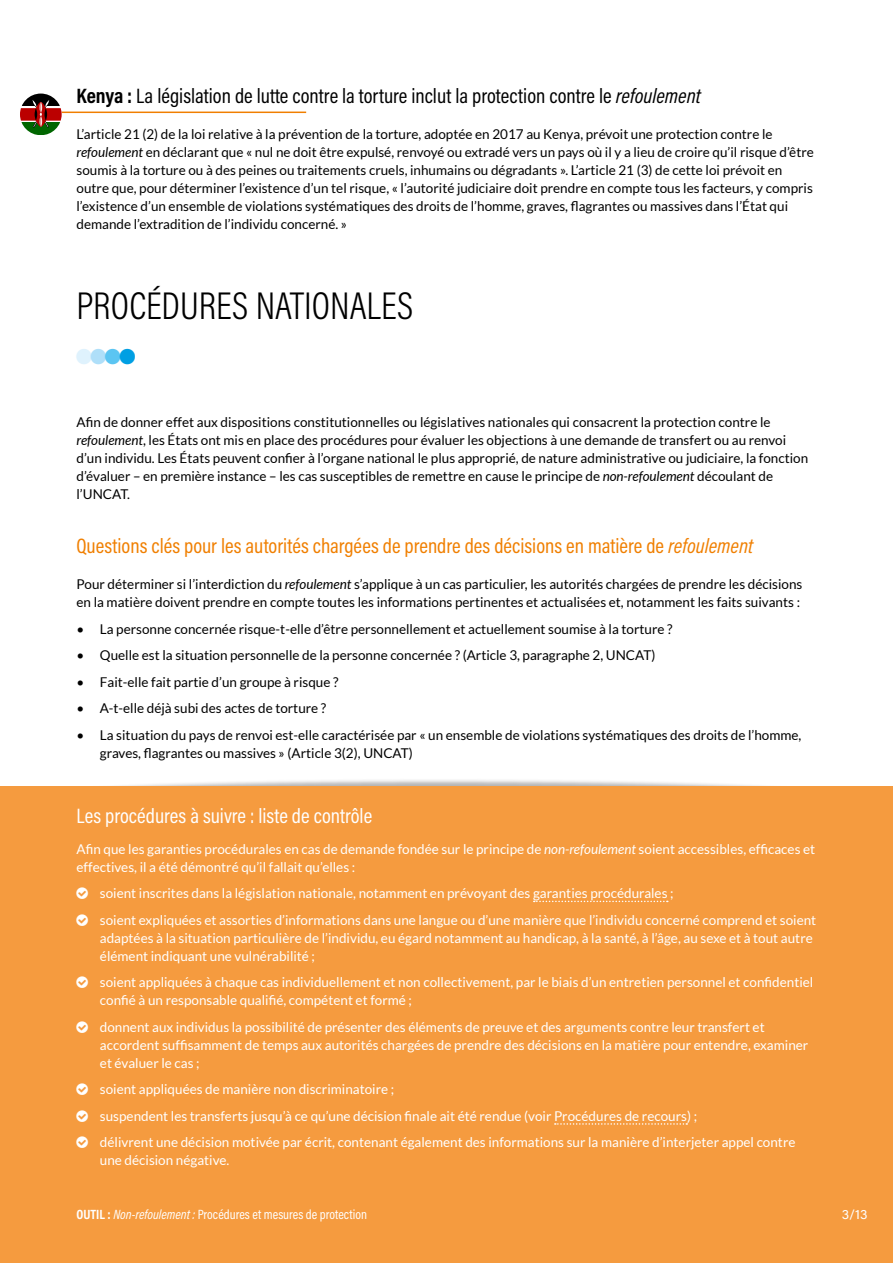
<style>
.page{position:relative;width:893px;height:1263px;background:#fff}
.page>*{position:absolute;margin:0;border:0;box-sizing:border-box;transform-origin:0 0}
.t1{font:300 39px "Acumin Pro Cond";color:#000}
.t2{font:21px "Acumin Pro Cond";color:#f07f00}
.t3{font:21px "Acumin Pro Cond";color:#000}
.t4{font:21px "Acumin Pro Cond";color:#fff}
.t5{font:13.5px/18px "Lato";color:#000}
.t6{font:13.5px/18px "Lato";color:#fff}
.t7{font:13.5px "Acumin Pro Cond";color:#fff}
.t8{font:13.5px "Acumin Pro";color:#fff}
.s1{font-weight:700}
.s2{font-style:italic}
</style>
<div class="page">
<div style="left:54px;top:778px;width:773px;height:34px;background:#000;opacity:.3"></div>
<div style="left:0;top:787px;width:893px;height:476px;background:#f59b3f"></div>
<hr style="left:47px;top:112px;width:259px;height:1px;background:#f07f00">
<svg style="left:534px;top:901px;width:134px;height:1px"></svg>
<svg style="left:555px;top:1123px;width:132px;height:2px"></svg>
<svg style="left:26px;top:94px;width:30px;height:6px"></svg>
<svg style="left:24px;top:127px;width:34px;height:8px"></svg>
<svg style="left:20px;top:100px;width:42px;height:27px"></svg>
<h2 class="t3" style="left:77px;top:82px;width:626px"><span class="s1">Kenya :</span> La législation de lutte contre la torture inclut la protection contre le <span class="s2">refoulement</span></h2>
<p class="t5" style="left:77px;top:125px;width:739px">L’article 21 (2) de la loi relative à la prévention de la torture, adoptée en 2017 au Kenya, prévoit une protection contre le <span class="s2">refoulement</span> en déclarant que « nul ne doit être expulsé, renvoyé ou extradé vers un pays où il y a lieu de croire qu’il risque d’être soumis à la torture ou à des peines ou traitements cruels, inhumains ou dégradants ». L’article 21 (3) de cette loi prévoit en outre que, pour déterminer l’existence d’un tel risque, « l’autorité judiciaire doit prendre en compte tous les facteurs, y compris l’existence d’un ensemble de violations systématiques des droits de l’homme, graves, flagrantes ou massives dans l’État qui demande l’extradition de l’individu concerné. »</p>
<h1 class="t1" style="left:77px;top:281px;width:338px">PROCÉDURES NATIONALES</h1>
<p class="t5" style="left:77px;top:413px;width:733px">Afin de donner effet aux dispositions constitutionnelles ou législatives nationales qui consacrent la protection contre le <span class="s2">refoulement</span>, les États ont mis en place des procédures pour évaluer les objections à une demande de transfert ou au renvoi d’un individu. Les États peuvent confier à l’organe national le plus approprié, de nature administrative ou judiciaire, la fonction d’évaluer – en première instance – les cas susceptibles de remettre en cause le principe de <span class="s2">non-refoulement</span> découlant de l’UNCAT.</p>
<h2 class="t2" style="left:77px;top:532px;width:678px">Questions clés pour les autorités chargées de prendre des décisions en matière de <span class="s2">refoulement</span></h2>
<p class="t5" style="left:77px;top:575px;width:727px">Pour déterminer si l’interdiction du <span class="s2">refoulement</span> s’applique à un cas particulier, les autorités chargées de prendre les décisions en la matière doivent prendre en compte toutes les informations pertinentes et actualisées et, notamment les faits suivants :</p>
<p class="t5" style="left:77px;top:620px;width:597px">• La personne concernée risque-t-elle d’être personnellement et actuellement soumise à la torture ?</p>
<p class="t5" style="left:77px;top:646px;width:580px">• Quelle est la situation personnelle de la personne concernée ? (Article 3, paragraphe 2, UNCAT)</p>
<p class="t5" style="left:77px;top:673px;width:263px">• Fait-elle fait partie d’un groupe à risque ?</p>
<p class="t5" style="left:77px;top:699px;width:251px">• A-t-elle déjà subi des actes de torture ?</p>
<p class="t5" style="left:100px;top:726px;width:703px;text-indent:-23px">• La situation du pays de renvoi est-elle caractérisée par « un ensemble de violations systématiques des droits de l’homme, graves, flagrantes ou massives » (Article 3(2), UNCAT)</p>
<h2 class="t4" style="left:77px;top:802px;width:297px">Les procédures à suivre : liste de contrôle</h2>
<p class="t6" style="left:77px;top:840px;width:740px">Afin que les garanties procédurales en cas de demande fondée sur le principe de <span class="s2">non-refoulement</span> soient accessibles, efficaces et effectives, il a été démontré qu’il fallait qu’elles :</p>
<p class="t6" style="left:100px;top:880px;width:718px;line-height:26.5px">soient inscrites dans la législation nationale, notamment en prévoyant des garanties procédurales ;<br>soient expliquées et assorties d’informations dans une langue ou d’une manière que l’individu concerné comprend et soient</p>
<p class="t6" style="left:100px;top:929px;width:714px">adaptées à la situation particulière de l’individu, eu égard notamment au handicap, à la santé, à l’âge, au sexe et à tout autre élément indiquant une vulnérabilité ;</p>
<p class="t6" style="left:100px;top:973px;width:715px">soient appliquées à chaque cas individuellement et non collectivement, par le biais d’un entretien personnel et confidentiel confié à un responsable qualifié, compétent et formé ;</p>
<p class="t6" style="left:100px;top:1018px;width:710px">donnent aux individus la possibilité de présenter des éléments de preuve et des arguments contre leur transfert et accordent suffisamment de temps aux autorités chargées de prendre des décisions en la matière pour entendre, examiner et évaluer le cas ;</p>
<p class="t6" style="left:100px;top:1076px;width:697px;line-height:26.5px">soient appliquées de manière non discriminatoire ;<br>suspendent les transferts jusqu’à ce qu’une décision finale ait été rendue (voir Procédures de recours) ;<br>délivrent une décision motivée par écrit, contenant également des informations sur la manière d’interjeter appel contre</p>
<p class="t6" style="left:100px;top:1151px;width:131px">une décision négative.</p>
<p class="t7" style="left:77px;top:1206px;width:292px"><span class="s1">OUTIL :</span> <span class="s2">Non-refoulement :</span> Procédures et mesures de protection</p>
<p class="t8" style="left:842px;top:1205px;width:27px">3/13</p>
</div>
